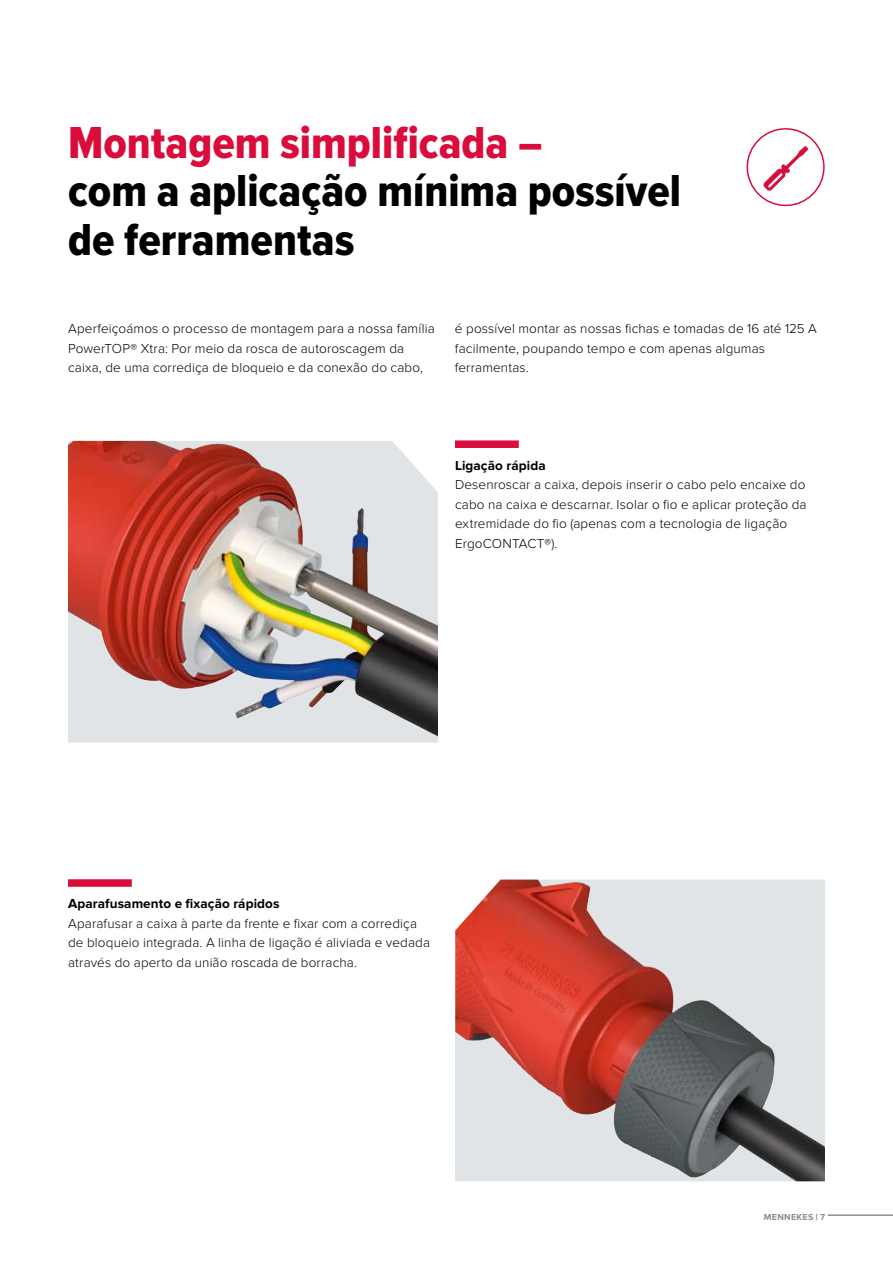
<style>
.page{position:relative;width:893px;height:1263px;background:#fff}
.page>*{position:absolute;margin:0;border:0;box-sizing:border-box;transform-origin:0 0}
.t1{font:46.5px/48.8px "Proxima Nova Cond Extrabld";color:#000}
.t2{font:46.5px "Proxima Nova Cond Extrabld";color:#d90c3b}
.t3{font:300 13.5px/19.5px "Proxima Nova";letter-spacing:.01em;color:#000}
.t4{font:700 13.5px "Proxima Nova";letter-spacing:.005em;color:#000}
.t5{font:700 9px "Proxima Nova";letter-spacing:.03em;color:#868f93}
.s1{font-family:"Proxima Nova Extrabld";font-weight:400}
</style>
<div class="page">
<div style="left:747px;top:128px;width:78px;height:78px;background:#fff;border:2px solid #d90c3b;border-radius:50%"></div>
<svg style="left:763px;top:146px;width:46px;height:45px"></svg>
<div style="left:455px;top:440px;width:64px;height:8px;background:#d90c3b"></div>
<div style="left:68px;top:879px;width:64px;height:8px;background:#d90c3b"></div>
<img style="left:68px;top:441px;width:370px;height:302px">
<img style="left:68px;top:441px;width:31px;height:188px">
<svg style="left:455px;top:879px;width:370px;height:302px;fill:#e1e4e6"></svg>
<img style="left:455px;top:879px;width:48px;height:168px">
<hr style="left:828px;top:1214px;width:65px;height:2px;background:#868f93">
<h1 class="t2" style="left:68px;top:116px;width:476px">Montagem simplificada –</h1>
<h1 class="t1" style="left:68px;top:170px;width:615px">com a aplicação mínima possível de ferramentas</h1>
<p class="t3" style="left:68px;top:319px;width:368px">Aperfeiçoámos o processo de montagem para a nossa família<br>PowerTOP® Xtra: Por meio da rosca de autoroscagem da caixa, de uma corrediça de bloqueio e da conexão do cabo,</p>
<p class="t3" style="left:455px;top:319px;width:363px">é possível montar as nossas fichas e tomadas de 16 até 125 A facilmente, poupando tempo e com apenas algumas ferramentas.</p>
<p class="t4" style="left:455px;top:457px;width:92px">Ligação rápida</p>
<p class="t3" style="left:455px;top:475px;width:353px">Desenroscar a caixa, depois inserir o cabo pelo encaixe do cabo na caixa e descarnar. Isolar o fio e aplicar proteção da extremidade do fio (apenas com a tecnologia de ligação ErgoCONTACT®).</p>
<p class="t4" style="left:68px;top:896px;width:213px">Aparafusamento e fixação rápidos</p>
<p class="t3" style="left:68px;top:914px;width:364px">Aparafusar a caixa à parte da frente e fixar com a corrediça de bloqueio integrada. A linha de ligação é aliviada e vedada através do aperto da união roscada de borracha.</p>
<p class="t5" style="left:764px;top:1212px;width:63px">MENNEKES <span class="s1">|</span> 7</p>
</div>
